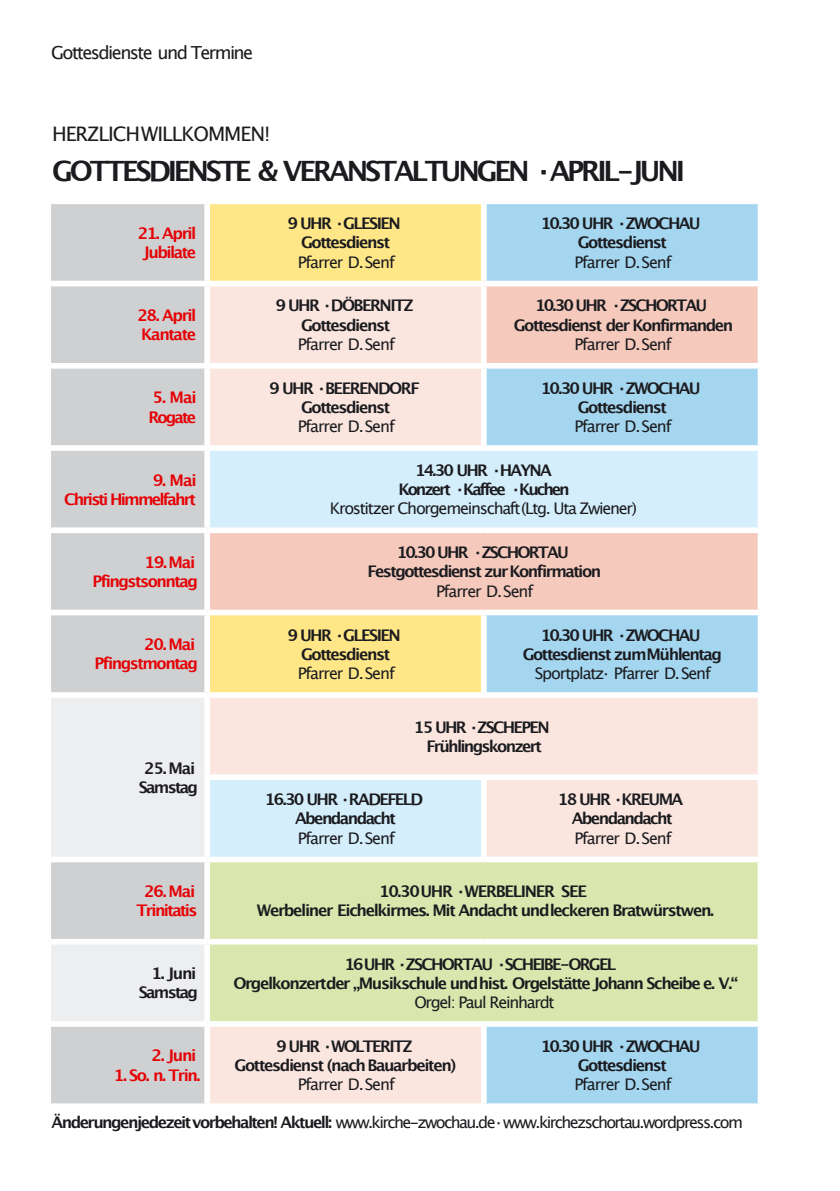
<style>
.page{position:relative;width:840px;height:1191px;background:#fff}
.page>*{position:absolute;margin:0;border:0;box-sizing:border-box;transform-origin:0 0}
.t1{font:700 28px "Lucida Grande";letter-spacing:-.115em;color:#1b1b1f}
.t2{font:20px "Lucida Grande";letter-spacing:-.05em;color:#1b1b1f}
.t3{font:18px "Lucida Grande";letter-spacing:-.09em;color:#1b1b1f}
.t4{font:700 16px/19.2px "Lucida Grande";letter-spacing:-.095em;color:#1b1b1f;text-align:center}
.t5{font:16px "Lucida Grande";letter-spacing:-.065em;color:#1b1b1f}
.t6{font:700 16px/19.2px "Lucida Grande";letter-spacing:-.095em;color:#e60004;text-align:right}
.t7{font:16px "Lucida Grande";letter-spacing:-.1em;color:#1b1b1f}
.t8{font:700 16px/19.2px "Lucida Grande";letter-spacing:-.125em;color:#1b1b1f;text-align:center}
.t9{font:700 16px/19.2px "Lucida Grande";letter-spacing:-.115em;color:#e60004}
.s1{font-weight:700}
</style>
<div class="page">
<div style="left:51px;top:204px;width:153px;height:899px;background:#ced0d2"></div>
<div style="left:210px;top:204px;width:270px;height:77px;background:#ffe788"></div>
<div style="left:486px;top:204px;width:271px;height:77px;background:#a4d6ef"></div>
<svg style="left:210px;top:1026px;width:547px;height:77px;background:#cfdee7"></svg>
<svg style="left:210px;top:286px;width:547px;height:159px;background:#e3dbda"></svg>
<svg style="left:210px;top:451px;width:547px;height:405px;background:#e5e1d9"></svg>
<svg style="left:51px;top:698px;width:153px;height:323px;background:#e4e6e7"></svg>
<div style="left:210px;top:862px;width:547px;height:159px;background:#d9e6ad"></div>
<div style="left:51px;top:281px;width:156px;height:5px;background:#fff"></div>
<div style="left:51px;top:363px;width:156px;height:6px;background:#fff"></div>
<div style="left:51px;top:445px;width:156px;height:6px;background:#fff"></div>
<div style="left:51px;top:527px;width:156px;height:6px;background:#fff"></div>
<div style="left:51px;top:609px;width:156px;height:6px;background:#fff"></div>
<div style="left:51px;top:692px;width:156px;height:6px;background:#fff"></div>
<div style="left:51px;top:856px;width:156px;height:6px;background:#fff"></div>
<div style="left:51px;top:939px;width:156px;height:5px;background:#fff"></div>
<div style="left:51px;top:1021px;width:156px;height:5px;background:#fff"></div>
<div style="left:480px;top:286px;width:6px;height:77px;background:#fff"></div>
<div style="left:480px;top:369px;width:6px;height:76px;background:#fff"></div>
<div style="left:480px;top:615px;width:6px;height:77px;background:#fff"></div>
<div style="left:480px;top:780px;width:6px;height:76px;background:#fff"></div>
<div style="left:480px;top:1026px;width:6px;height:77px;background:#fff"></div>
<div style="left:207px;top:363px;width:276px;height:6px;background:#fff"></div>
<div style="left:207px;top:527px;width:276px;height:6px;background:#fff"></div>
<div style="left:483px;top:527px;width:280px;height:6px;background:#fff"></div>
<div style="left:207px;top:609px;width:276px;height:6px;background:#fff"></div>
<div style="left:207px;top:692px;width:276px;height:6px;background:#fff"></div>
<div style="left:483px;top:363px;width:280px;height:6px;background:#fff"></div>
<div style="left:483px;top:609px;width:280px;height:6px;background:#fff"></div>
<div style="left:483px;top:692px;width:280px;height:6px;background:#fff"></div>
<div style="left:483px;top:774px;width:280px;height:6px;background:#fff"></div>
<div style="left:207px;top:939px;width:276px;height:5px;background:#fff"></div>
<div style="left:483px;top:939px;width:280px;height:5px;background:#fff"></div>
<div style="left:204px;top:774px;width:279px;height:6px;background:#fff"></div>
<p class="t3" style="left:51px;top:45px;width:203px">Gottesdienste und Termine</p>
<p class="t2" style="left:52px;top:126px;width:220px">HERZLICHWILLKOMMEN!</p>
<h1 class="t1" style="left:52px;top:159px;width:634px">GOTTESDIENSTE &amp; VERANSTALTUNGEN ·APRIL-JUNI</h1>
<p class="t6" style="left:138px;top:225px;width:60px;text-align:center">21. April<br>Jubilate</p>
<p class="t4" style="left:287px;top:215px;width:115px">9 UHR ·GLESIEN<br>Gottesdienst</p>
<p class="t5" style="left:297px;top:255px;width:99px">Pfarrer D.Senf</p>
<p class="t6" style="left:137px;top:307px;width:61px;text-align:left">28. April<br>Kantate</p>
<p class="t4" style="left:275px;top:297px;width:140px">9 UHR ·DÖBERNITZ<br>Gottesdienst</p>
<p class="t5" style="left:297px;top:337px;width:99px">Pfarrer D.Senf</p>
<p class="t9" style="left:148px;top:389px;width:50px">5. Mai<br>Rogate</p>
<p class="t4" style="left:269px;top:379px;width:152px">9 UHR ·BEERENDORF<br>Gottesdienst</p>
<p class="t5" style="left:297px;top:419px;width:99px">Pfarrer D.Senf</p>
<p class="t4" style="left:540px;top:215px;width:161px">10.30 UHR ·ZWOCHAU<br>Gottesdienst</p>
<p class="t5" style="left:574px;top:255px;width:99px">Pfarrer D.Senf</p>
<p class="t4" style="left:513px;top:297px;width:221px">10.30 UHR ·ZSCHORTAU<br>Gottesdienst der Konfirmanden</p>
<p class="t5" style="left:574px;top:337px;width:99px">Pfarrer D.Senf</p>
<p class="t4" style="left:540px;top:379px;width:161px">10.30 UHR ·ZWOCHAU<br>Gottesdienst</p>
<p class="t5" style="left:574px;top:419px;width:99px">Pfarrer D.Senf</p>
<p class="t6" style="left:64px;top:471px;width:134px">9. Mai<br>Christi Himmelfahrt</p>
<p class="t8" style="left:398px;top:462px;width:173px">14.30 UHR ·HAYNA<br>Konzert ·Kaffee ·Kuchen</p>
<p class="t5" style="left:329px;top:502px;width:308px">Krostitzer Chorgemeinschaft(Ltg. Uta Zwiener)</p>
<p class="t6" style="left:92px;top:553px;width:107px">19. Mai<br>Pfingstsonntag</p>
<p class="t4" style="left:367px;top:544px;width:235px">10.30 UHR ·ZSCHORTAU<br>Festgottesdienst zur Konfirmation</p>
<p class="t5" style="left:436px;top:584px;width:99px">Pfarrer D.Senf</p>
<p class="t6" style="left:94px;top:636px;width:105px">20. Mai<br>Pfingstmontag</p>
<p class="t4" style="left:287px;top:626px;width:115px">9 UHR ·GLESIEN<br>Gottesdienst</p>
<p class="t5" style="left:297px;top:666px;width:99px">Pfarrer D.Senf</p>
<p class="t4" style="left:522px;top:626px;width:201px">10.30 UHR ·ZWOCHAU<br>Gottesdienst zumMühlentag</p>
<p class="t5" style="left:534px;top:666px;width:178px">Sportplatz· Pfarrer D.Senf</p>
<p class="t4" style="left:139px;top:759px;width:61px">25. Mai<br>Samstag</p>
<p class="t4" style="left:413px;top:718px;width:137px">15 UHR ·ZSCHEPEN<br>Frühlingskonzert</p>
<p class="t4" style="left:265px;top:791px;width:160px">16.30 UHR ·RADEFELD<br>Abendandacht</p>
<p class="t5" style="left:297px;top:831px;width:99px">Pfarrer D.Senf</p>
<p class="t4" style="left:557px;top:791px;width:127px">18 UHR ·KREUMA<br>Abendandacht</p>
<p class="t5" style="left:574px;top:831px;width:99px">Pfarrer D.Senf</p>
<p class="t6" style="left:136px;top:882px;width:63px;text-align:center">26. Mai<br>Trinitatis</p>
<p class="t4" style="left:257px;top:882px;width:458px">10.30UHR ·WERBELINER SEE<br>Werbeliner Eichelkirmes. Mit Andacht undleckeren Bratwürstwen.</p>
<p class="t4" style="left:139px;top:965px;width:61px;text-align:right">1. Juni<br>Samstag</p>
<p class="t4" style="left:233px;top:955px;width:506px;text-align:left;text-indent:111px">16UHR ·ZSCHORTAU ·SCHEIBE-ORGEL<br>Orgelkonzertder „Musikschule undhist. Orgelstätte Johann Scheibe e. V.“</p>
<p class="t5" style="left:414px;top:995px;width:142px">Orgel: Paul Reinhardt</p>
<p class="t6" style="left:151px;top:1047px;width:47px">2. Juni</p>
<p class="t6" style="left:114px;top:1066px;width:88px">1. So. n. Trin.</p>
<p class="t4" style="left:234px;top:1037px;width:223px">9 UHR ·WOLTERITZ<br>Gottesdienst (nach Bauarbeiten)</p>
<p class="t5" style="left:297px;top:1077px;width:99px">Pfarrer D.Senf</p>
<p class="t4" style="left:540px;top:1037px;width:161px">10.30 UHR ·ZWOCHAU<br>Gottesdienst</p>
<p class="t5" style="left:574px;top:1077px;width:99px">Pfarrer D.Senf</p>
<p class="t7" style="left:52px;top:1115px;width:692px"><span class="s1">Änderungenjedezeitvorbehalten! Aktuell:</span> www.kirche-zwochau.de· www.kirchezschortau.wordpress.com</p>
</div>
